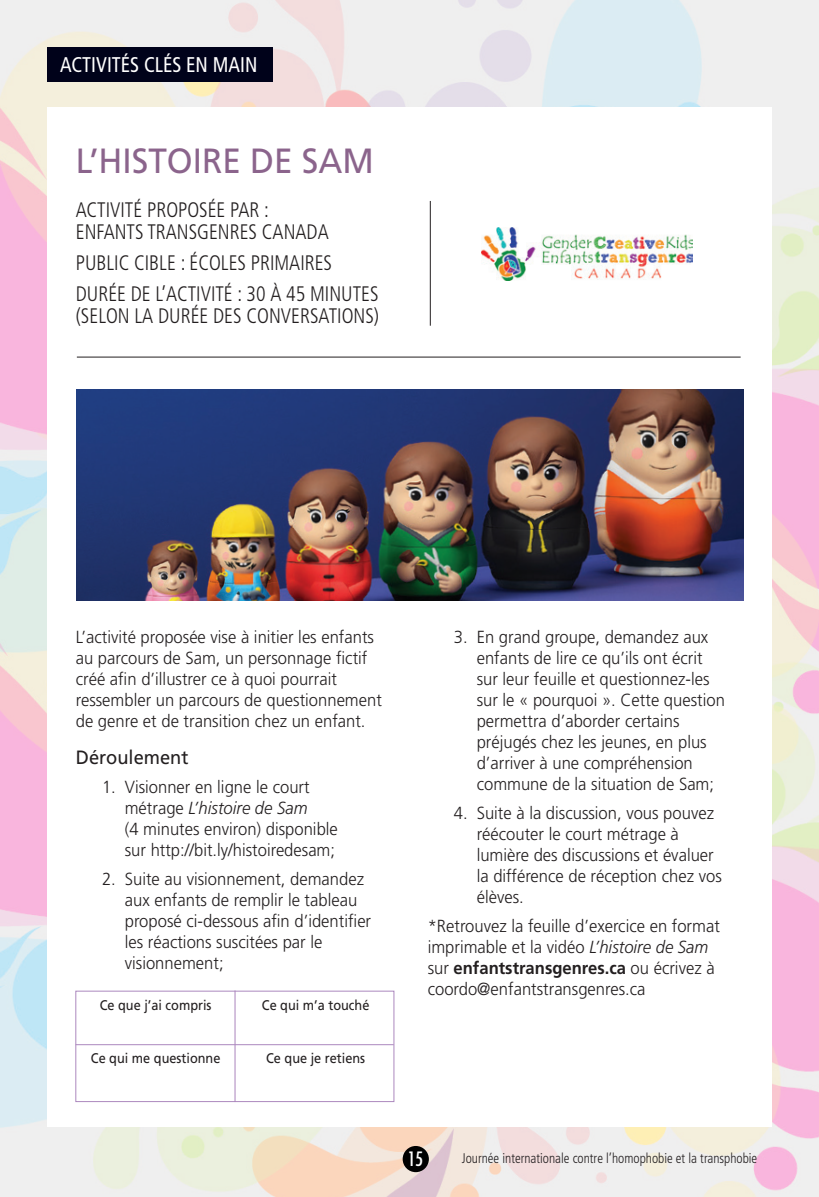
<style>
.page{position:relative;width:819px;height:1197px;background:#fff}
.page>*{position:absolute;margin:0;border:0;box-sizing:border-box;transform-origin:0 0}
.t1{font:35px "Frutiger";color:#8b648c;scale:.95 1}
.t2{font:condensed 21.35px "Frutiger";color:#fff;scale:.95 1}
.t3{font:300 condensed 21px/22.8px "Frutiger";color:#231f20;scale:.95 1}
.t4{font:19.25px "Frutiger";color:#231f20;scale:.95 1}
.t5{font:condensed 19.25px "Futura";color:#fff}
.t6{font:300 17.5px/21px "Frutiger";color:#231f20;scale:.95 1}
.t7{font:14px "Frutiger";color:#231f20;scale:.91 1}
.t8{font:300 condensed 14px "Frutiger";color:#231f20;scale:.95 1}
.s1{font-style:italic}
.s2{font-weight:700}
</style>
<div class="page">
<img style="left:0;top:0;width:819px;height:1197px">
<div style="left:47px;top:107px;width:725px;height:1019px;background:#fff"></div>
<img style="left:77px;top:389px;width:666px;height:212px">
<div style="left:47px;top:48px;width:226px;height:34px;background:#00021a"></div>
<hr style="left:77px;top:357px;width:664px;height:1px;background:#231f20">
<img style="left:482px;top:228px;width:210px;height:53px">
<hr style="left:430px;top:201px;width:1px;height:125px;background:#231f20">
<div style="left:75px;top:991px;width:319px;height:111px;border:1px solid #ac88be"></div>
<hr style="left:235px;top:991px;width:1px;height:111px;background:#aa84bc">
<hr style="left:76px;top:1044px;width:318px;height:1px;background:#ac88be">
<div style="left:403px;top:1146px;width:26px;height:26px;background:#000;border-radius:50%"></div>
<p class="t2" style="left:60px;top:53px;width:209px">ACTIVITÉS CLÉS EN MAIN</p>
<h1 class="t1" style="left:76px;top:140px;width:315px">L’HISTOIRE DE SAM</h1>
<p class="t3" style="left:76px;top:198px;width:268px">ACTIVITÉ PROPOSÉE PAR :<br>ENFANTS TRANSGENRES CANADA</p>
<p class="t3" style="left:76px;top:248px;width:320px;line-height:30.6px">PUBLIC CIBLE : ÉCOLES PRIMAIRES<br>DURÉE DE L’ACTIVITÉ : 30 À 45 MINUTES</p>
<p class="t3" style="left:76px;top:305px;width:321px">(SELON LA DURÉE DES CONVERSATIONS)</p>
<p class="t6" style="left:76px;top:627px;width:324px">L’activité proposée vise à initier les enfants au parcours de Sam, un personnage fictif créé afin d’illustrer ce à quoi pourrait ressembler un parcours de questionnement de genre et de transition chez un enfant.</p>
<p class="t4" style="left:76px;top:746px;width:120px">Déroulement</p>
<p class="t6" style="left:125px;top:776px;width:226px;text-indent:-23px">1. Visionner en ligne le court métrage <span class="s1">L’histoire de Sam<br></span>(4 minutes environ) disponible sur http://bit.ly/histoiredesam;</p>
<p class="t6" style="left:125px;top:868px;width:261px;text-indent:-23px">2. Suite au visionnement, demandez aux enfants de remplir le tableau proposé ci-dessous afin d’identifier les réactions suscitées par le visionnement;</p>
<p class="t7" style="left:100px;top:997px;width:124px">Ce que j’ai compris</p>
<p class="t7" style="left:91px;top:1050px;width:144px">Ce qui me questionne</p>
<p class="t7" style="left:262px;top:997px;width:120px">Ce qui m’a touché</p>
<p class="t7" style="left:266px;top:1050px;width:110px">Ce que je retiens</p>
<p class="t6" style="left:477px;top:627px;width:263px;text-indent:-23px">3. En grand groupe, demandez aux enfants de lire ce qu’ils ont écrit sur leur feuille et questionnez-les sur le « pourquoi ». Cette question permettra d’aborder certains préjugés chez les jeunes, en plus d’arriver à une compréhension commune de la situation de Sam;</p>
<p class="t6" style="left:477px;top:803px;width:259px;text-indent:-23px">4. Suite à la discussion, vous pouvez réécouter le court métrage à lumière des discussions et évaluer la différence de réception chez vos élèves.</p>
<p class="t6" style="left:428px;top:915px;width:309px">*Retrouvez la feuille d’exercice en format imprimable et la vidéo <span class="s1">L’histoire de Sam </span>sur <span class="s2">enfantstransgenres.ca</span> ou écrivez à coordo@enfantstransgenres.ca</p>
<p class="t5" style="left:408px;top:1147px;width:17px">15</p>
<p class="t8" style="left:462px;top:1151px;width:312px">Journée internationale contre l’homophobie et la transphobie</p>
</div>
